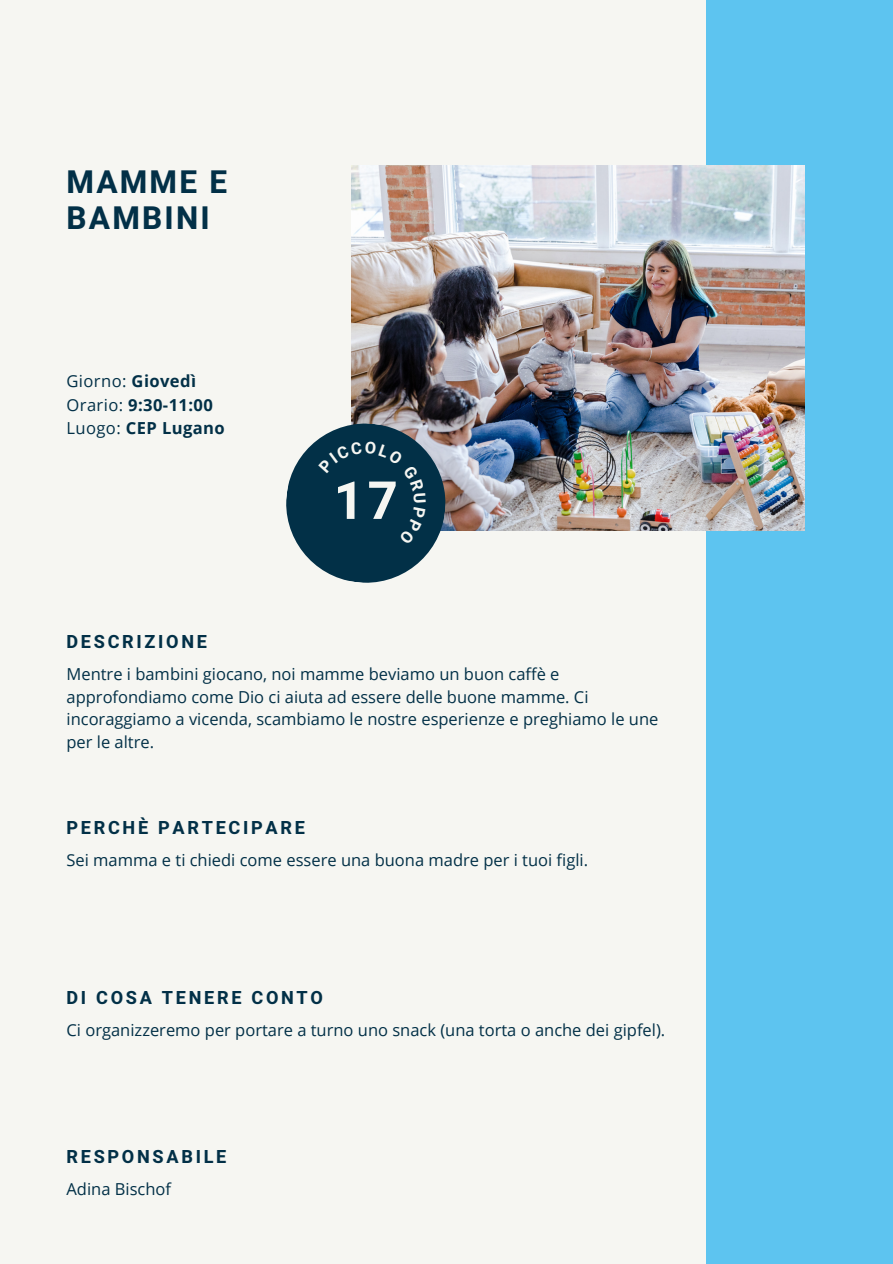
<style>
.page{position:relative;width:893px;height:1264px;background:#fff}
.page>*{position:absolute;margin:0;border:0;box-sizing:border-box;transform-origin:0 0}
.t1{font:700 52.5px "Heebo";color:#f6f6f2}
.t2{font:700 31.5px/36px "Heebo";letter-spacing:.07em;color:#023047}
.t3{font:700 18px "Heebo";letter-spacing:.15em;color:#023047}
.t4{font:16.5px/22.5px "Open Sans";color:#023047}
.t5{font:700 16.5px "Open Sans";letter-spacing:.025em;color:#023047}
.s1{font-weight:700}
.s2{font-weight:400}
</style>
<div class="page">
<div style="left:0;top:0;width:892px;height:1263px;background:#f6f6f2"></div>
<div style="left:706px;top:0;width:186px;height:1263px;background:#5dc4f0"></div>
<img style="left:351px;top:166px;width:453px;height:364px">
<svg style="left:286px;top:419px;width:164px;height:164px"></svg>
<p class="t2" style="left:66px;top:165px;width:162px">MAMME E<br>BAMBINI</p>
<p class="t4" style="left:66px;top:369px;width:131px">Giorno: <span class="s1">Giovedì</span></p>
<p class="t5" style="left:66px;top:393px;width:148px"><span class="s2">Orario:</span> 9:30-11:00</p>
<p class="t5" style="left:66px;top:416px;width:160px"><span class="s2">Luogo:</span> CEP Lugano</p>
<p class="t3" style="left:66px;top:629px;width:142px">DESCRIZIONE</p>
<p class="t1" style="left:334px;top:464px;width:66px">17</p>
<p class="t4" style="left:66px;top:662px;width:593px">Mentre i bambini giocano, noi mamme beviamo un buon caffè e approfondiamo come Dio ci aiuta ad essere delle buone mamme. Ci incoraggiamo a vicenda, scambiamo le nostre esperienze e preghiamo le une per le altre.</p>
<p class="t3" style="left:66px;top:814px;width:240px">PERCHÈ PARTECIPARE</p>
<p class="t4" style="left:66px;top:847px;width:523px">Sei mamma e ti chiedi come essere una buona madre per i tuoi figli.</p>
<p class="t3" style="left:66px;top:985px;width:258px">DI COSA TENERE CONTO</p>
<p class="t4" style="left:66px;top:1018px;width:600px">Ci organizzeremo per portare a turno uno snack (una torta o anche dei gipfel).</p>
<p class="t3" style="left:66px;top:1144px;width:161px">RESPONSABILE</p>
<p class="t4" style="left:66px;top:1177px;width:106px">Adina Bischof</p>
</div>
